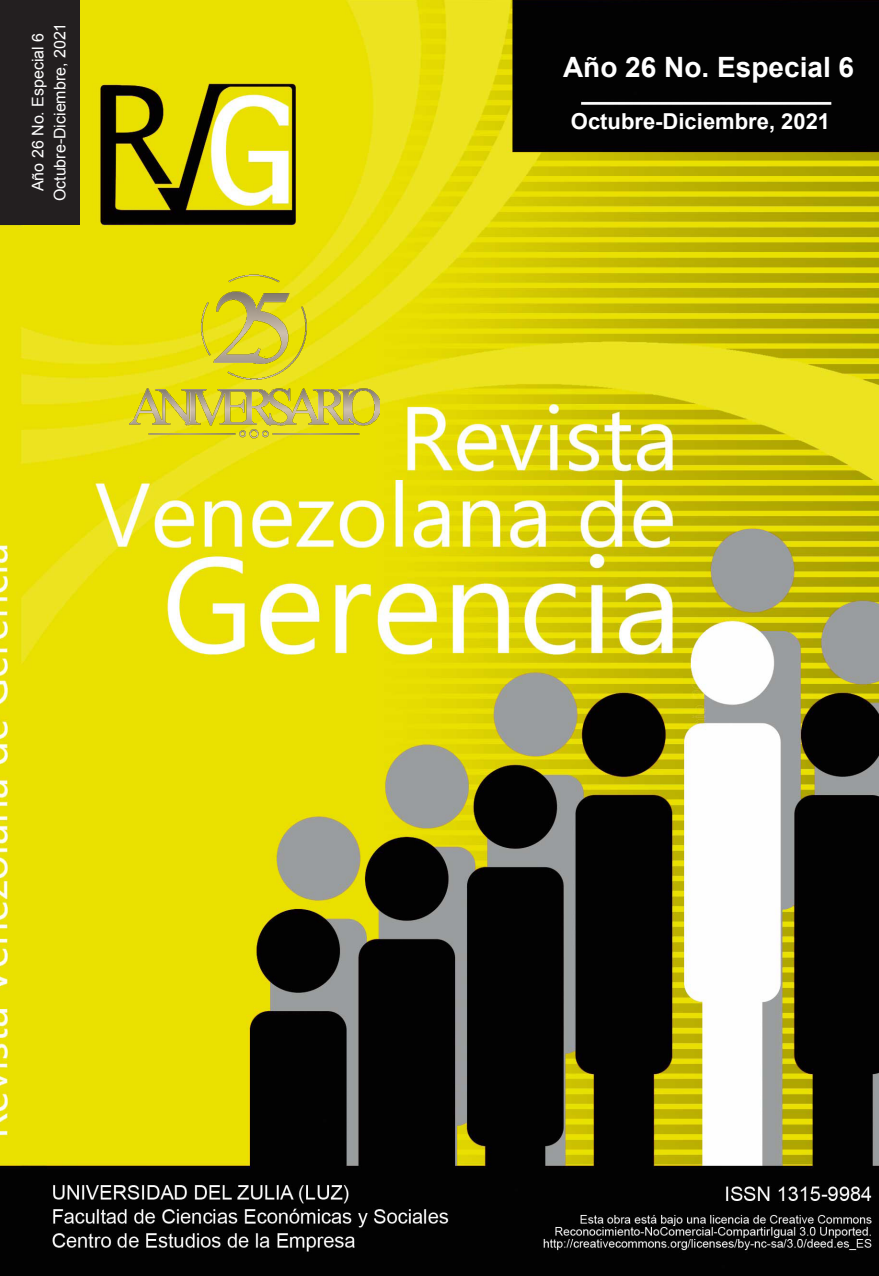
<style>
.page{position:relative;width:879px;height:1276px;background:#fff}
.page>*{position:absolute;margin:0;border:0;box-sizing:border-box;transform-origin:0 0}
.t1{font:700 28px "Arial";color:#fff}
.t2{font:700 22px "Arial";color:#fff}
.t3{font:16px/22px "Arial";color:#fff;text-align:center}
</style>
<div class="page">
<img style="left:0;top:0;width:879px;height:1276px">
<img style="left:128px;top:258px;width:251px;height:204px">
<div style="left:0;top:0;width:79px;height:224px;background:#231f20"></div>
<p class="t3" style="left:27px;top:201px;width:180px;rotate:-90deg">Año 26 No. Especial 6<br>Octubre-Diciembre, 2021</p>
<h1 class="t1" style="left:563px;top:49px;width:293px">Año 26 No. Especial 6</h1>
<h2 class="t2" style="left:571px;top:107px;width:261px">Octubre-Diciembre, 2021</h2>
</div>
